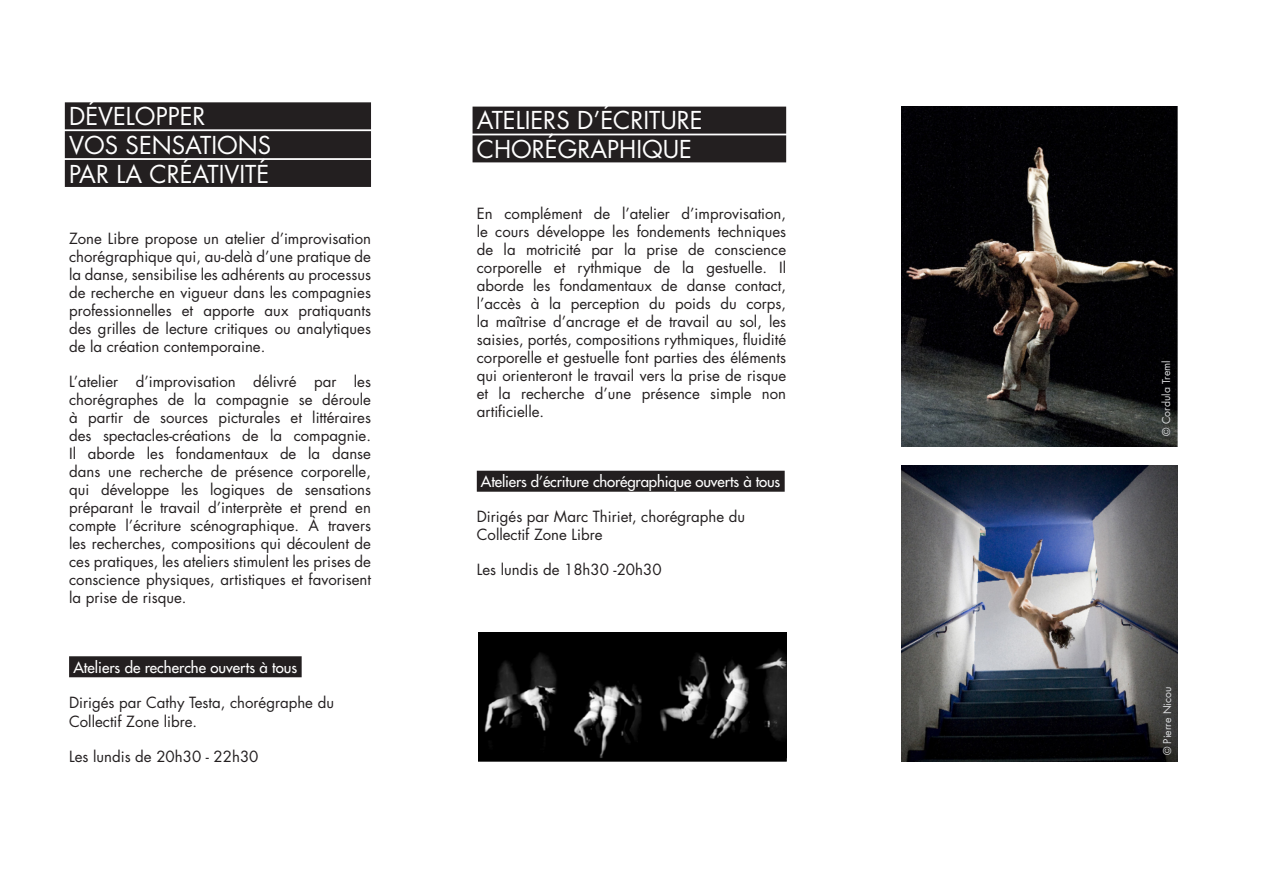
<style>
.page{position:relative;width:1263px;height:893px;background:#fff}
.page>*{position:absolute;margin:0;border:0;box-sizing:border-box;transform-origin:0 0}
.titre_fond_noir{font:24px "Futura";color:#fff}
.texte_10{font:15px/18px "Futura";color:#231f20;text-align:justify}
.Style_de_paragraphe{font:15px "Futura";letter-spacing:-.01em;color:#fff}
.texte_10-2{font:10.5px "Futura";color:#dcdddf}
</style>
<div class="page">
<div style="left:65px;top:102px;width:306px;height:27px;background:#231f20"></div>
<div style="left:65px;top:131px;width:306px;height:27px;background:#231f20"></div>
<div style="left:65px;top:160px;width:306px;height:27px;background:#231f20"></div>
<div style="left:69px;top:656px;width:233px;height:21px;background:#231f20"></div>
<div style="left:472px;top:107px;width:314px;height:27px;background:#231f20"></div>
<div style="left:472px;top:135px;width:314px;height:27px;background:#231f20"></div>
<div style="left:477px;top:471px;width:308px;height:21px;background:#231f20"></div>
<img style="left:901px;top:466px;width:277px;height:295px">
<img style="left:478px;top:632px;width:308px;height:129px">
<img style="left:901px;top:106px;width:276px;height:340px">
<p class="titre_fond_noir" style="left:69px;top:100px;width:138px">DÉVELOPPER</p>
<p class="titre_fond_noir" style="left:69px;top:129px;width:204px">VOS SENSATIONS</p>
<p class="titre_fond_noir" style="left:69px;top:157px;width:202px">PAR LA CRÉATIVITÉ</p>
<p class="texte_10" style="left:69px;top:229px;width:303px">Zone Libre propose un atelier d’improvisation chorégraphique qui, au-delà d’une pratique de la danse, sensibilise les adhérents au processus de recherche en vigueur dans les compagnies professionnelles et apporte aux pratiquants des grilles de lecture critiques ou analytiques de la création contemporaine.</p>
<p class="texte_10" style="left:69px;top:372px;width:303px">L’atelier d’improvisation délivré par les chorégraphes de la compagnie se déroule à partir de sources picturales et littéraires des spectacles-créations de la compagnie.<br>Il aborde les fondamentaux de la danse dans une recherche de présence corporelle, qui développe les logiques de sensations préparant le travail d’interprète et prend en compte l’écriture scénographique. À travers les recherches, compositions qui découlent de ces pratiques, les ateliers stimulent les prises de conscience physiques, artistiques et favorisent la prise de risque.</p>
<p class="Style_de_paragraphe" style="left:73px;top:657px;width:225px">Ateliers de recherche ouverts à tous</p>
<p class="texte_10" style="left:69px;top:692px;width:266px;line-height:19.5px">Dirigés par Cathy Testa, chorégraphe du<br>Collectif Zone libre.</p>
<p class="texte_10" style="left:69px;top:748px;width:191px">Les lundis de 20h30 - 22h30</p>
<p class="titre_fond_noir" style="left:477px;top:104px;width:227px">ATELIERS D’ÉCRITURE</p>
<p class="titre_fond_noir" style="left:477px;top:133px;width:217px">CHORÉGRAPHIQUE</p>
<p class="texte_10" style="left:477px;top:204px;width:311px">En complément de l’atelier d’improvisation, le cours développe les fondements techniques de la motricité par la prise de conscience corporelle et rythmique de la gestuelle. Il aborde les fondamentaux de danse contact, l’accès à la perception du poids du corps, la maîtrise d’ancrage et de travail au sol, les saisies, portés, compositions rythmiques, fluidité corporelle et gestuelle font parties des éléments qui orienteront le travail vers la prise de risque et la recherche d’une présence simple non artificielle.</p>
<p class="Style_de_paragraphe" style="left:481px;top:472px;width:301px">Ateliers d’écriture chorégraphique ouverts à tous</p>
<p class="texte_10" style="left:477px;top:507px;width:270px">Dirigés par Marc Thiriet, chorégraphe du<br>Collectif Zone Libre</p>
<p class="texte_10" style="left:477px;top:560px;width:186px">Les lundis de 18h30 -20h30</p>
<p class="texte_10-2" style="left:1159px;top:436px;width:77px;rotate:-90deg">© Cordula Treml</p>
<p class="texte_10-2" style="left:1160px;top:755px;width:70px;rotate:-90deg">© Pierre Nicou</p>
</div>
